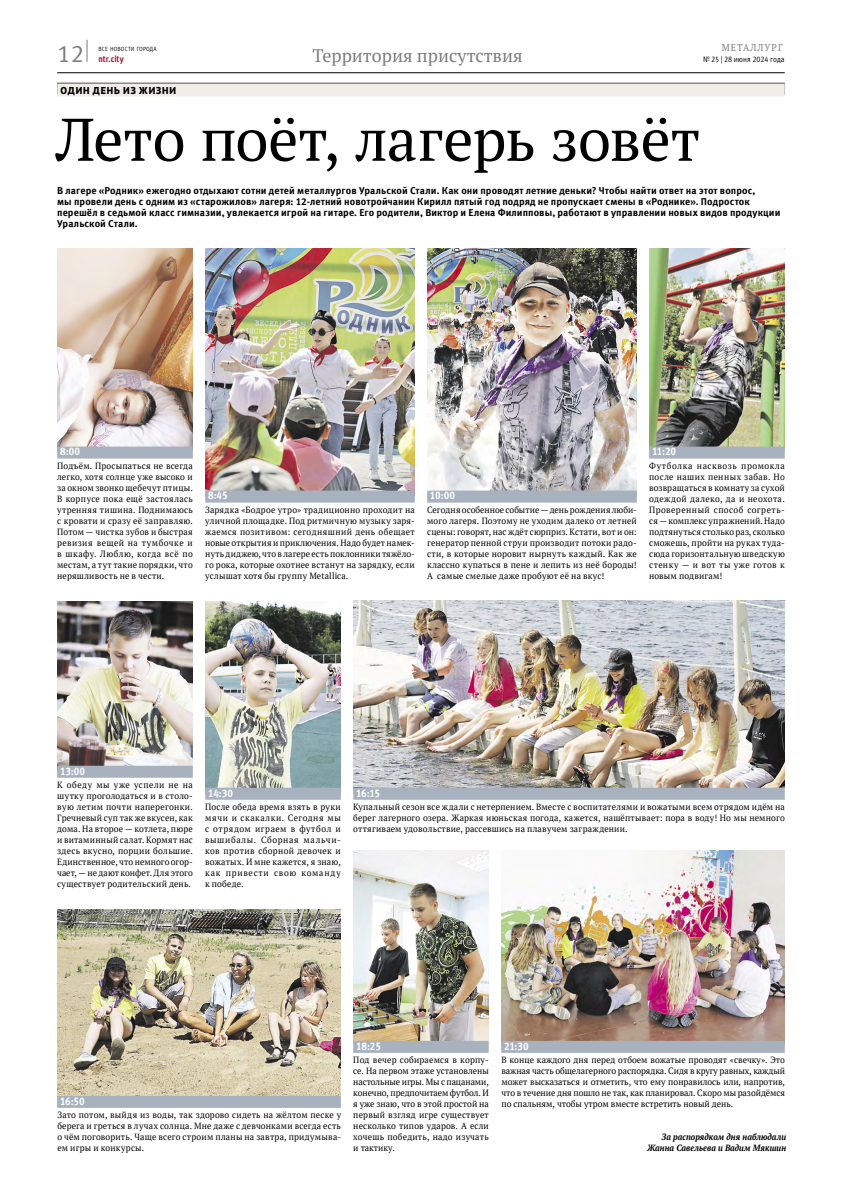
<style>
.page{position:relative;width:842px;height:1191px;background:#fff}
.page>*{position:absolute;margin:0;border:0;box-sizing:border-box;transform-origin:0 0}
.t1{font:60px "PT Serif";letter-spacing:-.01em;color:#000}
.t2{font:24px "Meta Offc Pro Norm";color:#7c7c7c}
.t3{font:18px "PT Serif";color:#7c7c7c}
.t4{font:700 11px "Meta Offc Pro";letter-spacing:-.025em;color:#fff;scale:.9 1}
.t5{font:700 10px/11px "Meta Offc Pro";letter-spacing:.01em;color:#000}
.t6{font:800 10px "PT Sans Pro";letter-spacing:.09em;color:#000}
.t7{font:10px "PT Serif";letter-spacing:.11em;color:#7c7c7c;scale:.92 1}
.t8{font:9px/11px "PT Serif";letter-spacing:.02em;color:#000;text-align:justify;scale:.96 1}
.t9{font:italic 700 9px/11px "PT Serif";letter-spacing:.005em;color:#000;text-align:right;scale:.9 1}
.t10{font:700 9px "Meta Offc Pro";letter-spacing:-.005em;color:#a4102e;scale:.9 1}
.t11{font:8px "Meta Offc Pro Norm";letter-spacing:.01em;color:#000;scale:.9 1}
.t12{font:6px "Meta Offc Pro Norm";letter-spacing:.015em;color:#000;scale:.9 1}
</style>
<div class="page">
<hr style="left:57px;top:72px;width:728px;height:1px;background:#000">
<svg style="left:87px;top:40px;width:1px;height:22px"></svg>
<div style="left:57px;top:83px;width:728px;height:13px;background:#f0ede9"></div>
<img style="left:57px;top:249px;width:136px;height:197px">
<img style="left:205px;top:249px;width:210px;height:241px">
<div style="left:57px;top:446px;width:136px;height:12px;background:#a8b2bf"></div>
<div style="left:205px;top:490px;width:210px;height:12px;background:#a8b2bf"></div>
<img style="left:427px;top:249px;width:210px;height:241px">
<div style="left:427px;top:490px;width:210px;height:12px;background:#a8b2bf"></div>
<img style="left:57px;top:601px;width:136px;height:164px">
<div style="left:57px;top:765px;width:136px;height:12px;background:#a8b2bf"></div>
<img style="left:205px;top:601px;width:136px;height:186px">
<div style="left:205px;top:787px;width:136px;height:12px;background:#a8b2bf"></div>
<img style="left:353px;top:600px;width:432px;height:187px">
<img style="left:57px;top:909px;width:284px;height:186px">
<div style="left:353px;top:787px;width:432px;height:12px;background:#a8b2bf"></div>
<div style="left:57px;top:1095px;width:284px;height:12px;background:#a8b2bf"></div>
<img style="left:353px;top:850px;width:136px;height:190px">
<img style="left:501px;top:850px;width:284px;height:190px">
<div style="left:353px;top:1040px;width:136px;height:12px;background:#a8b2bf"></div>
<div style="left:501px;top:1040px;width:284px;height:12px;background:#a8b2bf"></div>
<img style="left:649px;top:249px;width:136px;height:197px">
<div style="left:649px;top:446px;width:136px;height:12px;background:#a8b2bf"></div>
<h2 class="t2" style="left:57px;top:35px;width:28px">12</h2>
<p class="t10" style="left:99px;top:52px;width:30px">ntr.city</p>
<p class="t12" style="left:99px;top:44px;width:66px">ВСЕ НОВОСТИ ГОРОДА</p>
<p class="t7" style="left:722px;top:41px;width:68px">МЕТАЛЛУРГ</p>
<h3 class="t3" style="left:312px;top:44px;width:212px">Территория присутствия</h3>
<p class="t11" style="left:703px;top:53px;width:92px">№ 25 | 28 июня 2024 года</p>
<p class="t6" style="left:60px;top:84px;width:117px">ОДИН ДЕНЬ ИЗ ЖИЗНИ</p>
<h1 class="t1" style="left:56px;top:101px;width:646px">Лето поёт, лагерь зовёт</h1>
<p class="t5" style="left:57px;top:184px;width:725px">В лагере «Родник» ежегодно отдыхают сотни детей металлургов Уральской Стали. Как они проводят летние деньки? Чтобы найти ответ на этот вопрос,<br>мы провели день с одним из «старожилов» лагеря: 12-летний новотройчанин Кирилл пятый год подряд не пропускает смены в «Роднике». Подросток перешёл в седьмой класс гимназии, увлекается игрой на гитаре. Его родители, Виктор и Елена Филипповы, работают в управлении новых видов продукции Уральской Стали.</p>
<p class="t4" style="left:60px;top:443px;width:24px">8:00</p>
<p class="t8" style="left:57px;top:460px;width:143px">Подъём. Просыпаться не всегда легко, хотя солнце уже высоко и за окном звонко щебечут птицы.<br>В корпусе пока ещё застоялась утренняя тишина. Поднимаюсь с кровати и сразу её заправляю.<br>Потом — чистка зубов и быстрая ревизия вещей на тумбочке и в шкафу. Люблю, когда всё по местам, а тут такие порядки, что неряшливость не в чести.</p>
<p class="t4" style="left:208px;top:487px;width:23px">8:45</p>
<p class="t8" style="left:205px;top:504px;width:220px">Зарядка «Бодрое утро» традиционно проходит на уличной площадке. Под ритмичную музыку заря&shy;жаемся позитивом: сегодняшний день обещает новые открытия и приключения. Надо будет намек&shy;нуть диджею, что в лагере есть поклонники тяжёло&shy;го рока, которые охотнее встанут на зарядку, если услышат хотя бы группу Metallica.</p>
<p class="t4" style="left:430px;top:487px;width:29px">10:00</p>
<p class="t8" style="left:427px;top:504px;width:220px">Сегодня особенное событие — день рождения люби&shy;мого лагеря. Поэтому не уходим далеко от летней сцены: говорят, нас ждёт сюрприз. Кстати, вот и он: генератор пенной струи производит потоки радо&shy;сти, в которые норовит нырнуть каждый. Как же классно купаться в пене и лепить из неё бороды!<br>А самые смелые даже пробуют её на вкус!</p>
<p class="t4" style="left:652px;top:443px;width:28px">11:20</p>
<p class="t8" style="left:649px;top:460px;width:143px">Футболка насквозь промокла после наших пенных забав. Но возвращаться в комнату за сухой одеждой далеко, да и неохота.<br>Проверенный способ согреть&shy;ся — комплекс упражнений. Надо подтянуться столько раз, сколько сможешь, пройти на руках туда&shy;сюда горизонтальную шведскую стенку — и вот ты уже готов к новым подвигам!</p>
<p class="t4" style="left:60px;top:762px;width:30px">13:00</p>
<p class="t8" style="left:57px;top:779px;width:143px">К обеду мы уже успели не на шутку проголодаться и в столо&shy;вую летим почти наперегонки.<br>Гречневый суп так же вкусен, как дома. На второе — котлета, пюре и витаминный салат. Кормят нас здесь вкусно, порции большие.<br>Единственное, что немного огор&shy;чает, — не дают конфет. Для этого существует родительский день.</p>
<p class="t4" style="left:208px;top:784px;width:29px">14:30</p>
<p class="t8" style="left:205px;top:801px;width:143px">После обеда время взять в руки мячи и скакалки. Сегодня мы с отрядом играем в футбол и вышибалы. Сборная мальчи&shy;ков против сборной девочек и вожатых. И мне кажется, я знаю, как привести свою команду к победе.</p>
<p class="t4" style="left:356px;top:784px;width:28px">16:15</p>
<p class="t8" style="left:353px;top:801px;width:451px">Купальный сезон все ждали с нетерпением. Вместе с воспитателями и вожатыми всем отрядом идём на берег лагерного озера. Жаркая июньская погода, кажется, нашёптывает: пора в воду! Но мы немного оттягиваем удовольствие, рассевшись на плавучем заграждении.</p>
<p class="t4" style="left:60px;top:1092px;width:29px">16:50</p>
<p class="t8" style="left:57px;top:1109px;width:297px">Зато потом, выйдя из воды, так здорово сидеть на жёлтом песке у берега и греться в лучах солнца. Мне даже с девчонками всегда есть о чём поговорить. Чаще всего строим планы на завтра, придумыва&shy;ем игры и конкурсы.</p>
<p class="t4" style="left:356px;top:1037px;width:29px">18:25</p>
<p class="t4" style="left:504px;top:1037px;width:29px">21:30</p>
<p class="t8" style="left:501px;top:1054px;width:297px">В конце каждого дня перед отбоем вожатые проводят «свечку». Это важная часть общелагерного распорядка. Сидя в кругу равных, каждый может высказаться и отметить, что ему понравилось или, напротив, что в течение дня пошло не так, как планировал. Скоро мы разойдёмся по спальням, чтобы утром вместе встретить новый день.</p>
<p class="t9" style="left:647px;top:1131px;width:156px">За распорядком дня наблюдали<br>Жанна Савельева и Вадим Мякшин</p>
<p class="t8" style="left:353px;top:1054px;width:143px">Под вечер собираемся в корпу&shy;се. На первом этаже установлены настольные игры. Мы с пацанами, конечно, предпочитаем футбол. И я уже знаю, что в этой простой на первый взгляд игре существует несколько типов ударов. А если хочешь победить, надо изучать и тактику.</p>
</div>
